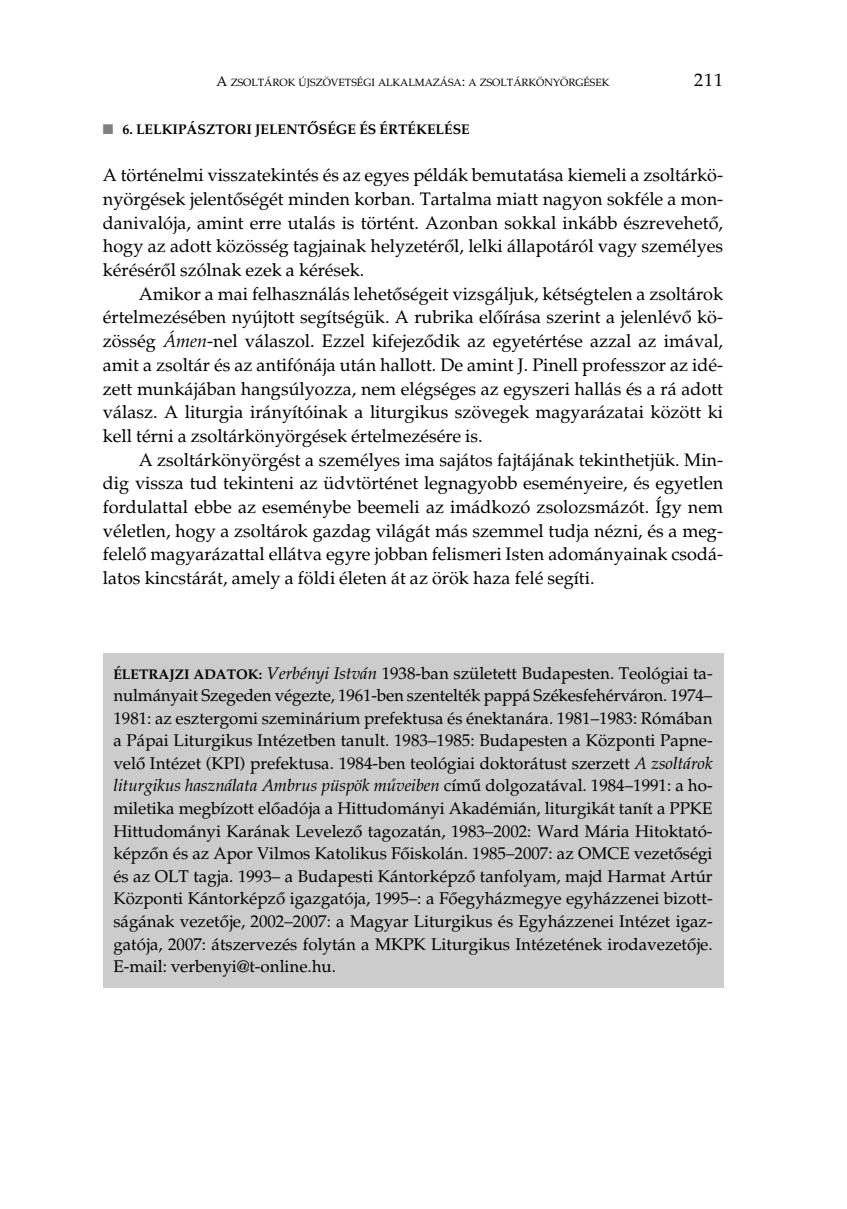
<style>
.page{position:relative;width:847px;height:1209px;background:#fff}
.page>*{position:absolute;margin:0;border:0;box-sizing:border-box;transform-origin:0 0}
.t1{font:18.03px/23.8px "Gs Palatino Roman";color:#000;text-align:justify}
.t2{font:16.97px/22.6px "Gs Palatino Roman";color:#000;text-align:justify}
.t3{font:italic 16.97px "Gs Palatino";color:#000}
.t4{font:700 14px "Gs Palatino";color:#000}
.t5{font:10.5px "Gs Palatino Roman";color:#000}
.s1{font-size:14px}
.s2{color:#808080}
.s3{font-family:"Gs Palatino";font-style:italic}
.s4{font-family:"Gs Palatino";font-weight:700;font-size:14px}
.s5{font-family:"Gs Palatino Roman";font-style:normal}
</style>
<div class="page">
<div style="left:103px;top:653px;width:620px;height:335px;background:#ccc"></div>
<p class="t5" style="left:217px;top:79px;width:394px"><span class="s1">A</span> ZSOLTÁROK ÚJSZÖVETSÉGI ALKALMAZÁSA<span class="s1">:</span> A ZSOLTÁRKÖNYÖRGÉSEK</p>
<p class="t1" style="left:694px;top:70px;width:30px">211</p>
<p class="t4" style="left:103px;top:124px;width:368px"><span class="s2">■</span> 6. LELKIPÁSZTORI JELENTÔSÉGE ÉS ÉRTÉKELÉSE</p>
<p class="t1" style="left:103px;top:165px;width:622px">A történelmi visszatekintés és az egyes példák bemutatása kiemeli a zsoltárkö&shy;nyörgések jelentôségét minden korban. Tartalma miatt nagyon sokféle a mon&shy;danivalója, amint erre utalás is történt. Azonban sokkal inkább észrevehetô, hogy az adott közösség tagjainak helyzetérôl, lelki állapotáról vagy személyes kérésérôl szólnak ezek a kérések.</p>
<p class="t1" style="left:103px;top:284px;width:622px;text-indent:36px">Amikor a mai felhasználás lehetôségeit vizsgáljuk, kétségtelen a zsoltárok értelmezésében nyújtott segítségük. A rubrika elôírása szerint a jelenlévô kö&shy;zösség <span class="s3">Ámen</span>-nel válaszol. Ezzel kifejezôdik az egyetértése azzal az imával, amit a zsoltár és az antifónája után hallott. De amint J. Pinell professzor az idé&shy;zett munkájában hangsúlyozza, nem elégséges az egyszeri hallás és a rá adott válasz. A liturgia irányítóinak a liturgikus szövegek magyarázatai között ki kell térni a zsoltárkönyörgések értelmezésére is.</p>
<p class="t1" style="left:103px;top:450px;width:622px;text-indent:36px">A zsoltárkönyörgést a személyes ima sajátos fajtájának tekinthetjük. Min&shy;dig vissza tud tekinteni az üdvtörténet legnagyobb eseményeire, és egyetlen fordulattal ebbe az eseménybe beemeli az imádkozó zsolozsmázót. Így nem véletlen, hogy a zsoltárok gazdag világát más szemmel tudja nézni, és a meg&shy;felelô magyarázattal ellátva egyre jobban felismeri Isten adományainak csodá&shy;latos kincstárát, amely a földi életen át az örök haza felé segíti.</p>
<p class="t2" style="left:113px;top:663px;width:601px"><span class="s4">ÉLETRAJZI ADATOK:</span> <span class="s3">Verbényi István</span> 1938-ban született Budapesten. Teológiai ta&shy;nulmányait Szegeden végezte, 1961-ben szentelték pappá Székesfehérváron. 1974– 1981: az esztergomi szeminárium prefektusa és énektanára. 1981–1983: Rómában a Pápai Liturgikus Intézetben tanult. 1983–1985: Budapesten a Központi Papne&shy;velô Intézet (KPI) prefektusa. 1984-ben teológiai doktorátust szerzett <span class="s3">A zsoltárok</span></p>
<p class="t3" style="left:113px;top:779px;width:601px">liturgikus használata Ambrus püspök mûveiben <span class="s5">címû dolgozatával. 1984–1991: a ho-</span></p>
<p class="t2" style="left:113px;top:799px;width:601px">miletika megbízott elôadója a Hittudományi Akadémián, liturgikát tanít a PPKE Hittudományi Karának Levelezô tagozatán, 1983–2002: Ward Mária Hitoktató&shy;képzôn és az Apor Vilmos Katolikus Fôiskolán. 1985–2007: az OMCE vezetôségi és az OLT tagja. 1993– a Budapesti Kántorképzô tanfolyam, majd Harmat Artúr Központi Kántorképzô igazgatója, 1995–: a Fôegyházmegye egyházzenei bizott&shy;ságának vezetôje, 2002–2007: a Magyar Liturgikus és Egyházzenei Intézet igaz&shy;gatója, 2007: átszervezés folytán a MKPK Liturgikus Intézetének irodavezetôje.<br>E-mail: verbenyi@t-online.hu.</p>
</div>
